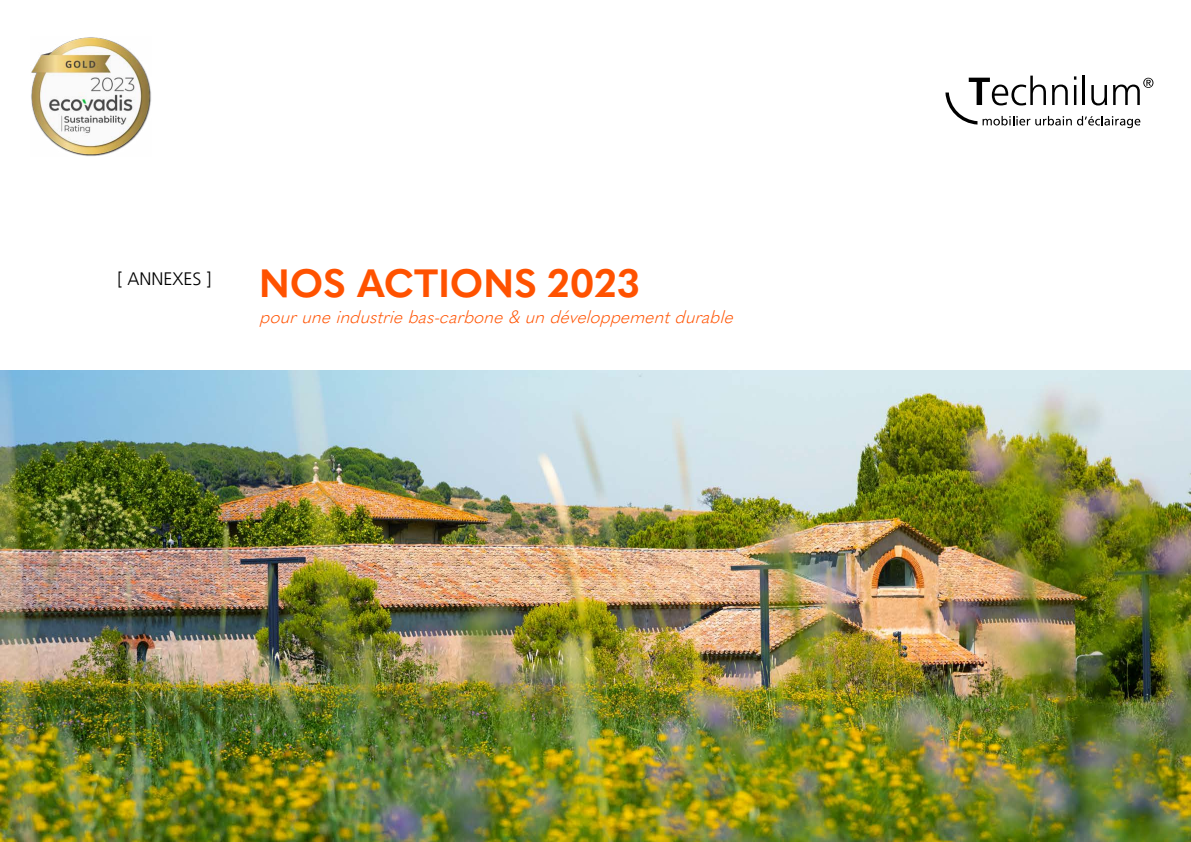
<style>
.page{position:relative;width:1191px;height:842px;background:#fff}
.page>*{position:absolute;margin:0;border:0;box-sizing:border-box;transform-origin:0 0}
.t1{font:700 39px "Quasimoda";color:#ff5200}
.t2{font:300 18px "Frutiger";color:#000}
.t3{font:italic 300 17.5px "Quasimoda";color:#ff5200}
</style>
<div class="page">
<img style="left:0;top:370px;width:1191px;height:472px">
<svg style="left:945px;top:76px;width:208px;height:52px"></svg>
<img style="left:31px;top:37px;width:120px;height:119px">
<p class="t2" style="left:117px;top:271px;width:96px">[ ANNEXES ]</p>
<h1 class="t1" style="left:259px;top:262px;width:382px">NOS ACTIONS 2023</h1>
<p class="t3" style="left:259px;top:307px;width:480px">pouruneindustriebas-carbone&amp; un développementdurable</p>
</div>
